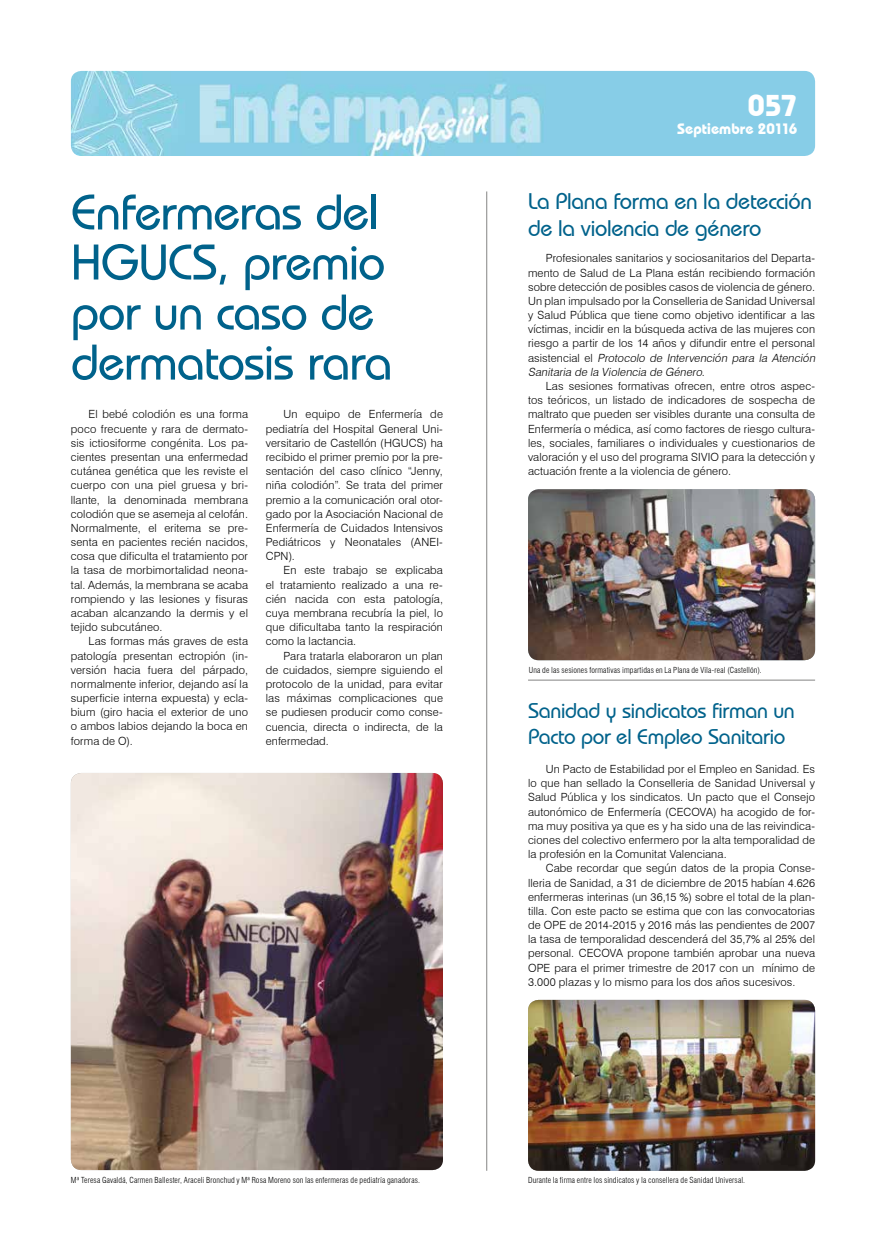
<style>
.page{position:relative;width:886px;height:1241px;background:#fff}
.page>*{position:absolute;margin:0;border:0;box-sizing:border-box;transform-origin:0 0}
.t1{font:500 50px/50px "Bauhaus IT Cby BT";letter-spacing:-.02em;color:#00628b}
.t2{font:700 30px "Bauhaus IT Cby BT";color:#fff}
.t3{font:500 22.5px/27px "Bauhaus IT Cby BT";letter-spacing:-.015em;color:#00628b}
.t4{font:500 21.25px/25.5px "Bauhaus IT Cby BT";letter-spacing:-.015em;color:#00628b}
.t5{font:700 15px "Bauhaus IT Cby BT";color:#fff}
.t6{font:300 11.25px/14.1px "Swiss 721 BT";letter-spacing:.01em;color:#000;text-align:justify}
.t7{font:300 condensed 8.12px "Swiss 721 BT";letter-spacing:.015em;color:#000}
.s1{font-style:italic}
</style>
<div class="page">
<img style="left:71px;top:71px;width:744px;height:85px">
<hr style="left:486px;top:191px;width:1px;height:979px;background:#9d9d9c">
<hr style="left:528px;top:679px;width:287px;height:1px;background:#9d9d9c">
<img style="left:71px;top:772px;width:372px;height:397px">
<img style="left:528px;top:999px;width:287px;height:171px">
<img style="left:528px;top:489px;width:287px;height:171px">
<h1 class="t1" style="left:71px;top:186px;width:323px">Enfermeras del<br>HGUCS, premio por un caso de dermatosis rara</h1>
<p class="t6" style="left:71px;top:407px;width:179px;text-indent:18px">El bebé colodión es una forma poco frecuente y rara de dermato&shy;sis ictiosiforme congénita. Los pa&shy;cientes presentan una enfermedad cutánea genética que les reviste el cuerpo con una piel gruesa y bri&shy;llante, la denominada membrana colodión que se asemeja al celofán.<br>Normalmente, el eritema se pre&shy;senta en pacientes recién nacidos, cosa que dificulta el tratamiento por la tasa de morbimortalidad neona&shy;tal. Además, la membrana se acaba rompiendo y las lesiones y fisuras acaban alcanzando la dermis y el tejido subcutáneo.</p>
<p class="t6" style="left:71px;top:634px;width:179px;text-indent:18px">Las formas más graves de esta patología presentan ectropión (in&shy;versión hacia fuera del párpado, normalmente inferior, dejando así la superficie interna expuesta) y ecla&shy;bium (giro hacia el exterior de uno o ambos labios dejando la boca en forma de O).</p>
<p class="t6" style="left:266px;top:407px;width:179px;text-indent:18px">Un equipo de Enfermería de pediatría del Hospital General Uni&shy;versitario de Castellón (HGUCS) ha recibido el primer premio por la pre&shy;sentación del caso clínico “Jenny, niña colodión”. Se trata del primer premio a la comunicación oral otor&shy;gado por la Asociación Nacional de Enfermería de Cuidados Intensivos Pediátricos y Neonatales (ANEI-CPN).</p>
<p class="t6" style="left:266px;top:563px;width:179px;text-indent:18px">En este trabajo se explicaba el tratamiento realizado a una re&shy;cién nacida con esta patología, cuya membrana recubría la piel, lo que dificultaba tanto la respiración como la lactancia.</p>
<p class="t6" style="left:266px;top:648px;width:179px;text-indent:18px">Para tratarla elaboraron un plan de cuidados, siempre siguiendo el protocolo de la unidad, para evitar las máximas complicaciones que se pudiesen producir como conse&shy;cuencia, directa o indirecta, de la enfermedad.</p>
<h2 class="t2" style="left:748px;top:87px;width:51px">057</h2>
<h3 class="t5" style="left:677px;top:119px;width:122px">Septiembre 20116</h3>
<h3 class="t3" style="left:528px;top:187px;width:285px">La Plana forma en la detección de la violencia de género</h3>
<p class="t6" style="left:528px;top:251px;width:291px;text-align:left;text-indent:18px">Profesionales sanitarios y sociosanitarios del Departa&shy;mento de Salud de La Plana están recibiendo formación sobre detección de posibles casos de violencia de género.<br>Un plan impulsado por la Conselleria de Sanidad Universal y Salud Pública que tiene como objetivo identificar a las víctimas, incidir en la búsqueda activa de las mujeres con riesgo a partir de los 14 años y difundir entre el personal a s i s t e n c i a l e l <span class="s1">Protocolo de Intervención para la Atención Sanitaria de la Violencia de Género</span>.</p>
<p class="t6" style="left:528px;top:379px;width:289px;text-indent:18px">Las sesiones formativas ofrecen, entre otros aspec&shy;tos teóricos, un listado de indicadores de sospecha de maltrato que pueden ser visibles durante una consulta de Enfermería o médica, así como factores de riesgo cultura&shy;les, sociales, familiares o individuales y cuestionarios de valoración y el uso del programa SIVIO para la detección y actuación frente a la violencia de género.</p>
<p class="t7" style="left:529px;top:664px;width:234px">Una de las sesiones formativas impartidas en La Plana de Vila-real (Castellón).</p>
<h3 class="t4" style="left:528px;top:697px;width:268px">Sanidad y sindicatos firman un<br>Pacto por el Empleo Sanitario</h3>
<p class="t6" style="left:528px;top:761px;width:289px;text-indent:18px">Un Pacto de Estabilidad por el Empleo en Sanidad. Es lo que han sellado la Conselleria de Sanidad Universal y Salud Pública y los sindicatos. Un pacto que el Consejo autonómico de Enfermería (CECOVA) ha acogido de for&shy;ma muy positiva ya que es y ha sido una de las reivindica&shy;ciones del colectivo enfermero por la alta temporalidad de la profesión en la Comunitat Valenciana.</p>
<p class="t6" style="left:528px;top:861px;width:289px;text-indent:18px">Cabe recordar que según datos de la propia Conse&shy;lleria de Sanidad, a 31 de diciembre de 2015 habían 4.626 enfermeras interinas (un 36,15 %) sobre el total de la plan&shy;tilla. Con este pacto se estima que con las convocatorias de OPE de 2014-2015 y 2016 más las pendientes de 2007 la tasa de temporalidad descenderá del 35,7% al 25% del personal. CECOVA propone también aprobar una nueva OPE para el primer trimestre de 2017 con un mínimo de 3.000 plazas y lo mismo para los dos años sucesivos.</p>
<p class="t7" style="left:71px;top:1175px;width:351px">Mª Teresa Gavaldá, Carmen Ballester, Araceli Bronchud y Mª Rosa Moreno son las enfermeras de pediatría ganadoras.</p>
<p class="t7" style="left:528px;top:1175px;width:219px">Durante la firma entre los sindicatos y la consellera de Sanidad Universal.</p>
</div>
